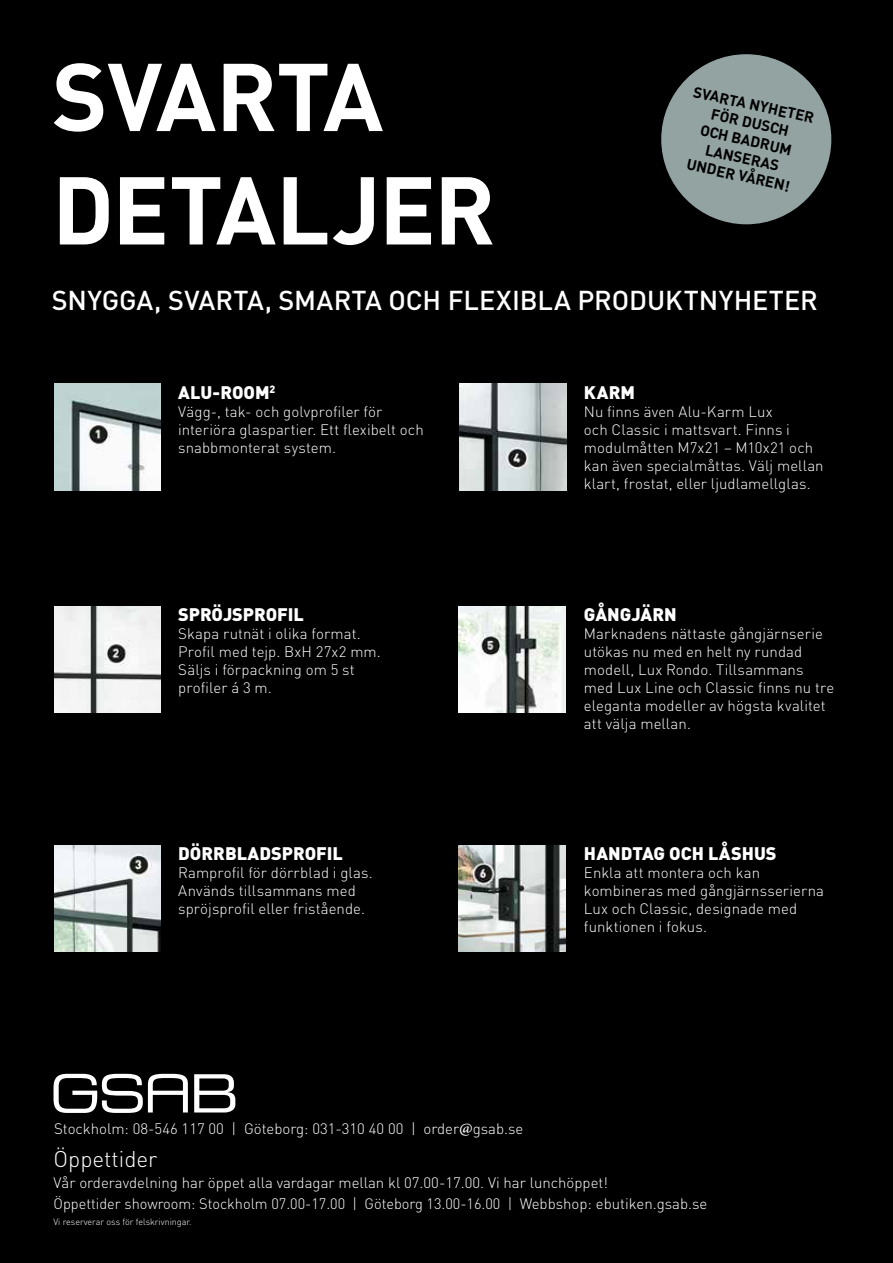
<style>
.page{position:relative;width:893px;height:1263px;background:#000}
.page>*{position:absolute;margin:0;border:0;box-sizing:border-box;transform-origin:0 0}
.t1{font:700 94.5px/113.4px "DIN";letter-spacing:-.015em;color:#fff}
.t2{font:500 27px "DIN";letter-spacing:-.005em;color:#fff}
.t3{font:300 22.5px "DIN";color:#fff}
.t4{font:900 18px "DIN";color:#fff}
.t5{font:300 15px/18px "DIN";letter-spacing:.005em;color:#fff}
.t6{font:700 15px/18px "DIN";color:#000;text-align:center}
.t7{font:300 9px "DIN";color:#fff}
.s1{font-family:"Minion Pro";font-weight:500;font-size:18px}
</style>
<div class="page">
<svg style="left:194px;top:1074px;width:41px;height:38px"></svg>
<svg style="left:54px;top:1074px;width:134px;height:39px"></svg>
<div style="left:662px;top:55px;width:169px;height:169px;background:#93a3a2;border-radius:50%"></div>
<img style="left:459px;top:845px;width:106px;height:107px">
<img style="left:54px;top:845px;width:106px;height:107px">
<img style="left:54px;top:384px;width:106px;height:106px">
<img style="left:460px;top:384px;width:106px;height:106px">
<img style="left:54px;top:606px;width:106px;height:107px">
<img style="left:459px;top:606px;width:106px;height:107px">
<h1 class="t1" style="left:52px;top:37px;width:445px">SVARTA<br>DETALJER</h1>
<p class="t6" style="left:696px;top:83px;width:125px;rotate:12deg">SVARTA NYHETER<br>FÖR DUSCH<br>OCH BADRUM<br>LANSERAS<br>UNDER VÅREN!</p>
<h2 class="t2" style="left:52px;top:283px;width:767px">SNYGGA, SVARTA, SMARTA OCH FLEXIBLA PRODUKTNYHETER</h2>
<p class="t4" style="left:178px;top:380px;width:99px">ALU-ROOM<sup>2</sup></p>
<p class="t5" style="left:178px;top:402px;width:247px">Vägg-, tak- och golvprofiler för interiöra glaspartier. Ett flexibelt och snabbmonterat system.</p>
<p class="t4" style="left:178px;top:602px;width:127px">SPRÖJSPROFIL</p>
<p class="t5" style="left:178px;top:624px;width:204px">Skapa rutnät i olika format.<br>Profil med tejp. BxH 27x2 mm.<br>Säljs i förpackning om 5 st profiler á 3 m.</p>
<p class="t4" style="left:178px;top:841px;width:166px">DÖRRBLADSPROFIL</p>
<p class="t5" style="left:178px;top:863px;width:196px">Ramprofil för dörrblad i glas.<br>Används tillsammans med spröjsprofil eller fristående.</p>
<p class="t4" style="left:584px;top:380px;width:53px">KARM</p>
<p class="t5" style="left:584px;top:402px;width:241px">Nu finns även Alu-Karm Lux<br>och Classic i mattsvart. Finns i modulmåtten M7x21 – M10x21 och kan även specialmåttas. Välj mellan klart, frostat, eller ljudlamellglas.</p>
<p class="t4" style="left:584px;top:602px;width:94px">GÅNGJÄRN</p>
<p class="t5" style="left:584px;top:624px;width:252px">Marknadens nättaste gångjärnserie utökas nu med en helt ny rundad modell, Lux Rondo. Tillsammans med Lux Line och Classic finns nu tre eleganta modeller av högsta kvalitet att välja mellan.</p>
<p class="t4" style="left:584px;top:841px;width:194px">HANDTAG OCH LÅSHUS</p>
<p class="t5" style="left:584px;top:863px;width:242px">Enkla att montera och kan kombineras med gångjärnsserierna<br>Lux och Classic, designade med funktionen i fokus.</p>
<p class="t5" style="left:54px;top:1119px;width:471px">Stockholm: 08-546 117 00 | Göteborg: 031-310 40 00 | order<span class="s1">@</span>gsab.se</p>
<h3 class="t3" style="left:54px;top:1144px;width:105px">Öppettider</h3>
<p class="t5" style="left:54px;top:1171px;width:655px;line-height:21px">Vår orderavdelning har öppet alla vardagar mellan kl 07.00-17.00. Vi har lunchöppet!<br>Öppettider showroom: Stockholm 07.00-17.00 | Göteborg 13.00-16.00 | Webbshop: ebutiken.gsab.se</p>
<p class="t7" style="left:54px;top:1215px;width:139px">Vi reserverar oss för felskrivningar.</p>
</div>
